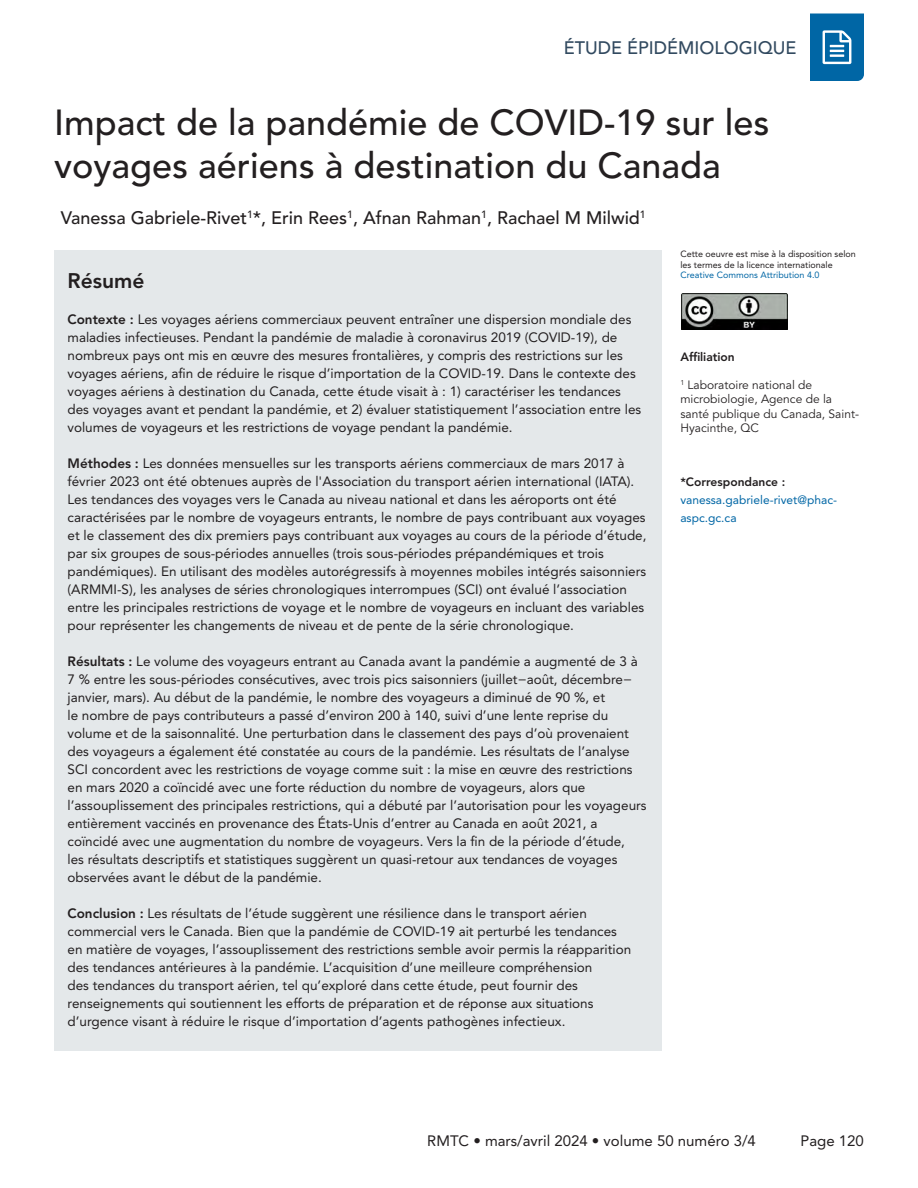
<style>
.page{position:relative;width:918px;height:1188px;background:#fff}
.page>*{position:absolute;margin:0;border:0;box-sizing:border-box;transform-origin:0 0}
.A_-_H2{font:500 36px/43.2px "Avenir LT Std";color:#231f20}
.A_-_H3{font:800 21px "Avenir LT Std";color:#231f20}
.A_-_Names{font:500 18px "Avenir LT Std";color:#231f20}
.t1{font:500 18px "Avenir LT Std";color:#324a60}
.t2{font:15px "Avenir LT Std";color:#231f20}
.A_-_Body{font:13.5px/18px "Avenir LT Std";color:#231f20}
.A_-_Sidebar{font:12px/14.4px "Avenir LT Std";color:#231f20}
.A_-_Sidebar_Corresp{font:12px/18px "Avenir LT Std";color:#0066a5}
.A_-_Sidebar_Header{font:800 12px "Avenir LT Std";color:#231f20}
.A_-_Table_Figure_-_Footnotes{font:9px "Avenir LT Std";color:#231f20}
.A_-_Table_Figure_-_Footnotes-2{font:9px "Avenir LT Std";color:#0066a5}
.s1{font-weight:800}
.s2{font-weight:800;color:#231f20}
</style>
<div class="page">
<svg style="left:810px;top:14px;width:54px;height:67px;background:#1d77af"></svg>
<div style="left:54px;top:250px;width:608px;height:801px;background:#e4e8ea"></div>
<img style="left:682px;top:293px;width:105px;height:37px">
<h3 class="t1" style="left:564px;top:37px;width:234px">ÉTUDE ÉPIDÉMIOLOGIQUE</h3>
<p class="A_-_H2" style="left:54px;top:102px;width:717px">Impact de la pandémie de COVID-19 sur les voyages aériens à destination du Canada</p>
<p class="A_-_Names" style="left:61px;top:208px;width:587px">Vanessa Gabriele-Rivet<sup>1</sup>*, Erin Rees<sup>1</sup>, Afnan Rahman<sup>1</sup>, Rachael M Milwid<sup>1</sup></p>
<p class="A_-_H3" style="left:68px;top:268px;width:78px">Résumé</p>
<p class="A_-_Body" style="left:68px;top:310px;width:575px"><span class="s1">Contexte :</span> Les voyages aériens commerciaux peuvent entraîner une dispersion mondiale des maladies infectieuses. Pendant la pandémie de maladie à coronavirus 2019 (COVID-19), de nombreux pays ont mis en œuvre des mesures frontalières, y compris des restrictions sur les voyages aériens, afin de réduire le risque d’importation de la COVID-19. Dans le contexte des voyages aériens à destination du Canada, cette étude visait à : 1) caractériser les tendances des voyages avant et pendant la pandémie, et 2) évaluer statistiquement l’association entre les volumes de voyageurs et les restrictions de voyage pendant la pandémie.</p>
<p class="A_-_Body" style="left:68px;top:454px;width:581px"><span class="s1">Méthodes :</span> Les données mensuelles sur les transports aériens commerciaux de mars 2017 à février 2023 ont été obtenues auprès de l'Association du transport aérien international (IATA).<br>Les tendances des voyages vers le Canada au niveau national et dans les aéroports ont été caractérisées par le nombre de voyageurs entrants, le nombre de pays contribuant aux voyages et le classement des dix premiers pays contribuant aux voyages au cours de la période d’étude, par six groupes de sous-périodes annuelles (trois sous-périodes prépandémiques et trois pandémiques). En utilisant des modèles autorégressifs à moyennes mobiles intégrés saisonniers (ARMMI-S), les analyses de séries chronologiques interrompues (SCI) ont évalué l’association entre les principales restrictions de voyage et le nombre de voyageurs en incluant des variables pour représenter les changements de niveau et de pente de la série chronologique.</p>
<p class="A_-_Body" style="left:68px;top:652px;width:581px"><span class="s1">Résultats :</span> Le volume des voyageurs entrant au Canada avant la pandémie a augmenté de 3 à 7 % entre les sous-périodes consécutives, avec trois pics saisonniers (juillet−août, décembre− janvier, mars). Au début de la pandémie, le nombre des voyageurs a diminué de 90 %, et<br>le nombre de pays contributeurs a passé d’environ 200 à 140, suivi d’une lente reprise du volume et de la saisonnalité. Une perturbation dans le classement des pays d’où provenaient des voyageurs a également été constatée au cours de la pandémie. Les résultats de l’analyse SCI concordent avec les restrictions de voyage comme suit : la mise en œuvre des restrictions en mars 2020 a coïncidé avec une forte réduction du nombre de voyageurs, alors que l’assouplissement des principales restrictions, qui a débuté par l’autorisation pour les voyageurs entièrement vaccinés en provenance des États-Unis d’entrer au Canada en août 2021, a coïncidé avec une augmentation du nombre de voyageurs. Vers la fin de la période d’étude,<br>les résultats descriptifs et statistiques suggèrent un quasi-retour aux tendances de voyages observées avant le début de la pandémie.</p>
<p class="A_-_Body" style="left:68px;top:904px;width:565px"><span class="s1">Conclusion :</span> Les résultats de l’étude suggèrent une résilience dans le transport aérien commercial vers le Canada. Bien que la pandémie de COVID-19 ait perturbé les tendances en matière de voyages, l’assouplissement des restrictions semble avoir permis la réapparition des tendances antérieures à la pandémie. L’acquisition d’une meilleure compréhension<br>des tendances du transport aérien, tel qu’exploré dans cette étude, peut fournir des renseignements qui soutiennent les efforts de préparation et de réponse aux situations d’urgence visant à réduire le risque d’importation d’agents pathogènes infectieux.</p>
<p class="A_-_Table_Figure_-_Footnotes" style="left:680px;top:249px;width:177px">Cette oeuvre est mise à la disposition selon</p>
<p class="A_-_Table_Figure_-_Footnotes" style="left:680px;top:259px;width:154px">les termes de la licence internationale</p>
<p class="A_-_Table_Figure_-_Footnotes-2" style="left:680px;top:270px;width:141px">Creative Commons Attribution 4.0</p>
<p class="A_-_Sidebar_Header" style="left:680px;top:350px;width:56px">Affiliation</p>
<p class="A_-_Sidebar" style="left:680px;top:378px;width:180px"><sup>1</sup> Laboratoire national de microbiologie, Agence de la santé publique du Canada, Saint-<br>Hyacinthe, QC</p>
<p class="A_-_Sidebar_Corresp" style="left:680px;top:473px;width:158px"><span class="s2">*Correspondance : </span>vanessa.gabriele-rivet@phac&shy;aspc.gc.ca</p>
<p class="t2" style="left:427px;top:1133px;width:330px">RMTC • mars/avril 2024 • volume 50 numéro 3/4</p>
<p class="t2" style="left:801px;top:1133px;width:65px">Page 120</p>
</div>
